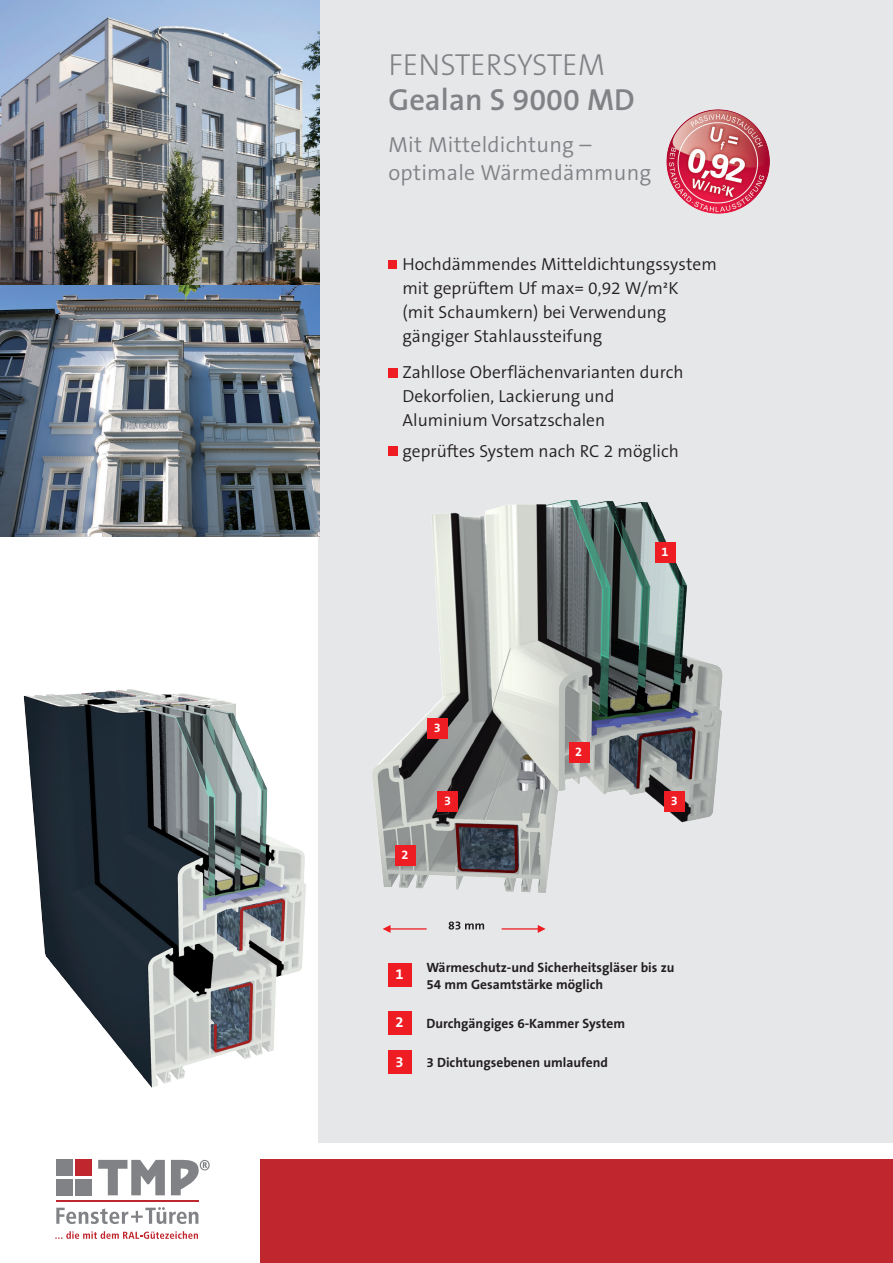
<style>
.page{position:relative;width:893px;height:1263px;background:#fff}
.page>*{position:absolute;margin:0;border:0;box-sizing:border-box;transform-origin:0 0}
.t1{font:300 30.6px "The Sans B3";letter-spacing:-.01em;color:#808285}
.t2{font:600 30.6px "The Sans B6";color:#808285}
.t3{font:300 21.9px/28.5px "The Sans B4";letter-spacing:.01em;color:#808285}
.t4{font:300 17.55px/24px "The Sans B4";color:#231f20}
.t5{font:700 14.85px "The Sans B7";color:#fff}
.t6{font:700 13.5px/16.5px "The Sans B7";color:#231f20}
.t7{font:700 12.75px "The Sans B7";color:#fff}
</style>
<div class="page">
<div style="left:319px;top:0;width:574px;height:1142px;background:#e6e7e9"></div>
<img style="left:0;top:285px;width:319px;height:252px">
<div style="left:388px;top:261px;width:9px;height:8px;background:#ee1d23"></div>
<div style="left:388px;top:368px;width:9px;height:9px;background:#ee1d23"></div>
<div style="left:388px;top:447px;width:9px;height:9px;background:#ee1d23"></div>
<img style="left:666px;top:109px;width:104px;height:105px">
<div style="left:388px;top:963px;width:23px;height:24px;background:#ee1d23"></div>
<div style="left:388px;top:1011px;width:23px;height:24px;background:#ee1d23"></div>
<div style="left:388px;top:1051px;width:23px;height:23px;background:#ee1d23"></div>
<img style="left:0;top:0;width:319px;height:285px">
<img style="left:23px;top:674px;width:296px;height:424px">
<div style="left:261px;top:1160px;width:632px;height:103px;background:#c0262d"></div>
<hr style="left:56px;top:1200px;width:142px;height:2px;background:#c0262d">
<div style="left:56px;top:1160px;width:16px;height:16px;background:#808285"></div>
<svg style="left:98px;top:1160px;width:67px;height:35px"></svg>
<svg style="left:171px;top:1160px;width:39px;height:35px"></svg>
<div style="left:56px;top:1179px;width:16px;height:16px;background:#808285"></div>
<div style="left:76px;top:1160px;width:16px;height:16px;background:#c0262d"></div>
<div style="left:76px;top:1179px;width:16px;height:16px;background:#808285"></div>
<svg style="left:56px;top:1207px;width:142px;height:17px"></svg>
<svg style="left:55px;top:1231px;width:143px;height:8px"></svg>
<img style="left:372px;top:500px;width:351px;height:393px">
<div style="left:655px;top:542px;width:20px;height:20px;background:#ee1d23"></div>
<div style="left:395px;top:845px;width:20px;height:20px;background:#ee1d23"></div>
<hr style="left:502px;top:928px;width:40px;height:1px;background:#ee1d23">
<svg style="left:538px;top:925px;width:8px;height:8px"></svg>
<hr style="left:387px;top:928px;width:40px;height:1px;background:#ee1d23">
<svg style="left:383px;top:925px;width:8px;height:8px"></svg>
<div style="left:428px;top:718px;width:20px;height:20px;background:#ee1d23"></div>
<div style="left:438px;top:791px;width:20px;height:20px;background:#ee1d23"></div>
<div style="left:664px;top:792px;width:20px;height:20px;background:#ee1d23"></div>
<div style="left:569px;top:742px;width:20px;height:20px;background:#ee1d23"></div>
<svg style="left:449px;top:921px;width:35px;height:8px"></svg>
<h1 class="t1" style="left:389px;top:49px;width:218px">FENSTERSYSTEM</h1>
<h1 class="t2" style="left:389px;top:84px;width:248px">Gealan S 9000 MD</h1>
<p class="t3" style="left:389px;top:131px;width:264px">Mit Mitteldichtung – optimale Wärmedämmung</p>
<p class="t4" style="left:402px;top:253px;width:316px">Hochdämmendes Mitteldichtungssystem mit geprüftem Uf max= 0,92 W/m²K<br>(mit Schaumkern) bei Verwendung gängiger Stahlaussteifung</p>
<p class="t4" style="left:402px;top:361px;width:282px">Zahllose Oberflächenvarianten durch<br>Dekorfolien, Lackierung und<br>Aluminium Vorsatzschalen</p>
<p class="t4" style="left:402px;top:439px;width:278px">geprüftes System nach RC 2 möglich</p>
<p class="t7" style="left:434px;top:720px;width:8px">3</p>
<p class="t7" style="left:575px;top:745px;width:8px">2</p>
<p class="t7" style="left:661px;top:545px;width:8px">1</p>
<p class="t7" style="left:401px;top:848px;width:8px">2</p>
<p class="t7" style="left:444px;top:794px;width:8px">3</p>
<p class="t7" style="left:671px;top:794px;width:8px">3</p>
<p class="t5" style="left:395px;top:966px;width:10px">1</p>
<p class="t5" style="left:395px;top:1014px;width:10px">2</p>
<p class="t5" style="left:395px;top:1054px;width:10px">3</p>
<p class="t6" style="left:426px;top:960px;width:250px">Wärmeschutz-und Sicherheitsgläser bis zu<br>54 mm Gesamtstärke möglich</p>
<p class="t6" style="left:426px;top:1015px;width:200px">Durchgängiges 6-Kammer System</p>
<p class="t6" style="left:426px;top:1054px;width:183px">3 Dichtungsebenen umlaufend</p>
</div>
